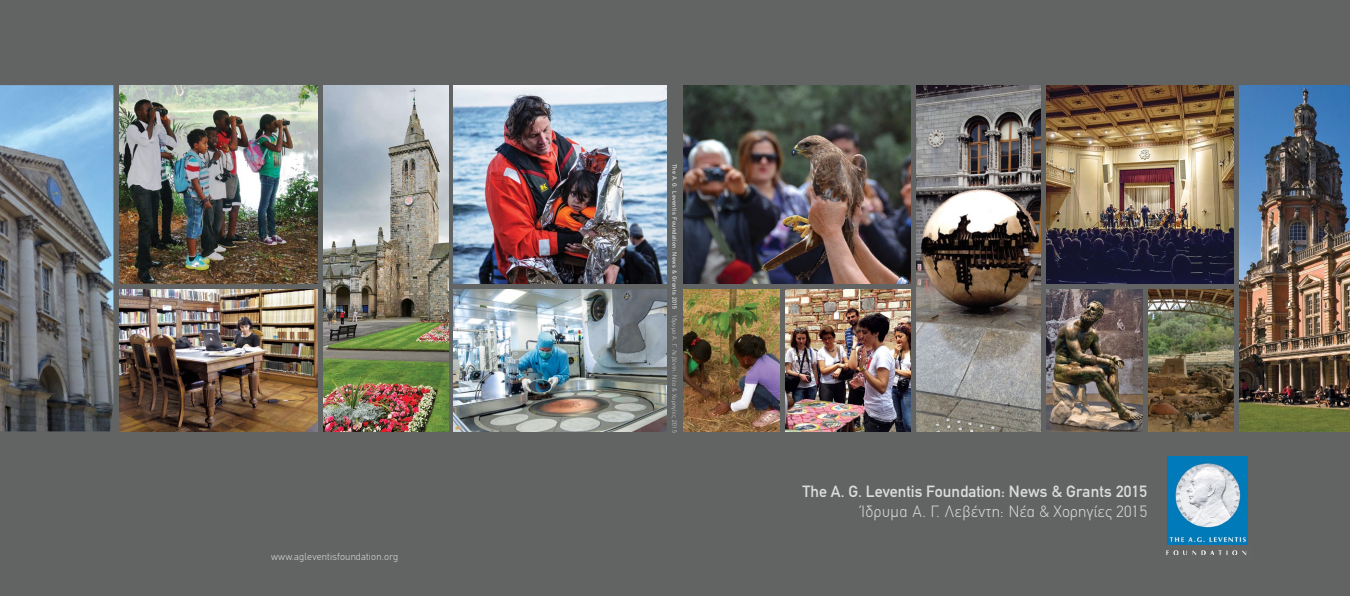
<style>
.page{position:relative;width:1350px;height:596px;background:#fff}
.page>*{position:absolute;margin:0;border:0;box-sizing:border-box;transform-origin:0 0}
.t1{font:16px "CF Din";color:#dcddde}
.t2{font:300 16px "CF Din";letter-spacing:.01em;color:#dcddde}
.t3{font:300 10px "CF Din";letter-spacing:.02em;color:#dcddde}
.t4{font:6px "CF Din";letter-spacing:.06em;color:#dcddde}
.s1{font-weight:300}
</style>
<div class="page">
<div style="left:0;top:0;width:1349px;height:595px;background:#616463"></div>
<img style="left:119px;top:85px;width:198px;height:198px">
<img style="left:323px;top:85px;width:125px;height:346px">
<img style="left:119px;top:289px;width:198px;height:142px">
<img style="left:0;top:85px;width:113px;height:346px">
<img style="left:1167px;top:456px;width:79px;height:88px">
<img style="left:1166px;top:550px;width:81px;height:5px">
<img style="left:454px;top:85px;width:212px;height:198px">
<img style="left:454px;top:289px;width:212px;height:142px">
<img style="left:916px;top:85px;width:124px;height:346px">
<img style="left:1148px;top:289px;width:85px;height:142px">
<img style="left:1046px;top:289px;width:96px;height:142px">
<img style="left:785px;top:289px;width:125px;height:142px">
<img style="left:1239px;top:85px;width:110px;height:346px">
<img style="left:683px;top:85px;width:227px;height:198px">
<img style="left:683px;top:289px;width:97px;height:142px">
<img style="left:1046px;top:85px;width:187px;height:199px">
<h2 class="t3" style="left:271px;top:550px;width:129px">www.agleventisfoundation.org</h2>
<p class="t4" style="left:678px;top:163px;width:270px;rotate:90deg">The A. G. Leventis Foundation: News &amp; Grants 2015 <span class="s1">Ίδρυμα Α. Γ. Λεβέντη: Νέα &amp; Χορηγίες 2015</span></p>
<h1 class="t1" style="left:802px;top:482px;width:346px">The A. G. Leventis Foundation: News &amp; Grants 2015</h1>
<h1 class="t2" style="left:861px;top:502px;width:287px">Ίδρυμα Α. Γ. Λεβέντη: Νέα &amp; Χορηγίες 2015</h1>
</div>
